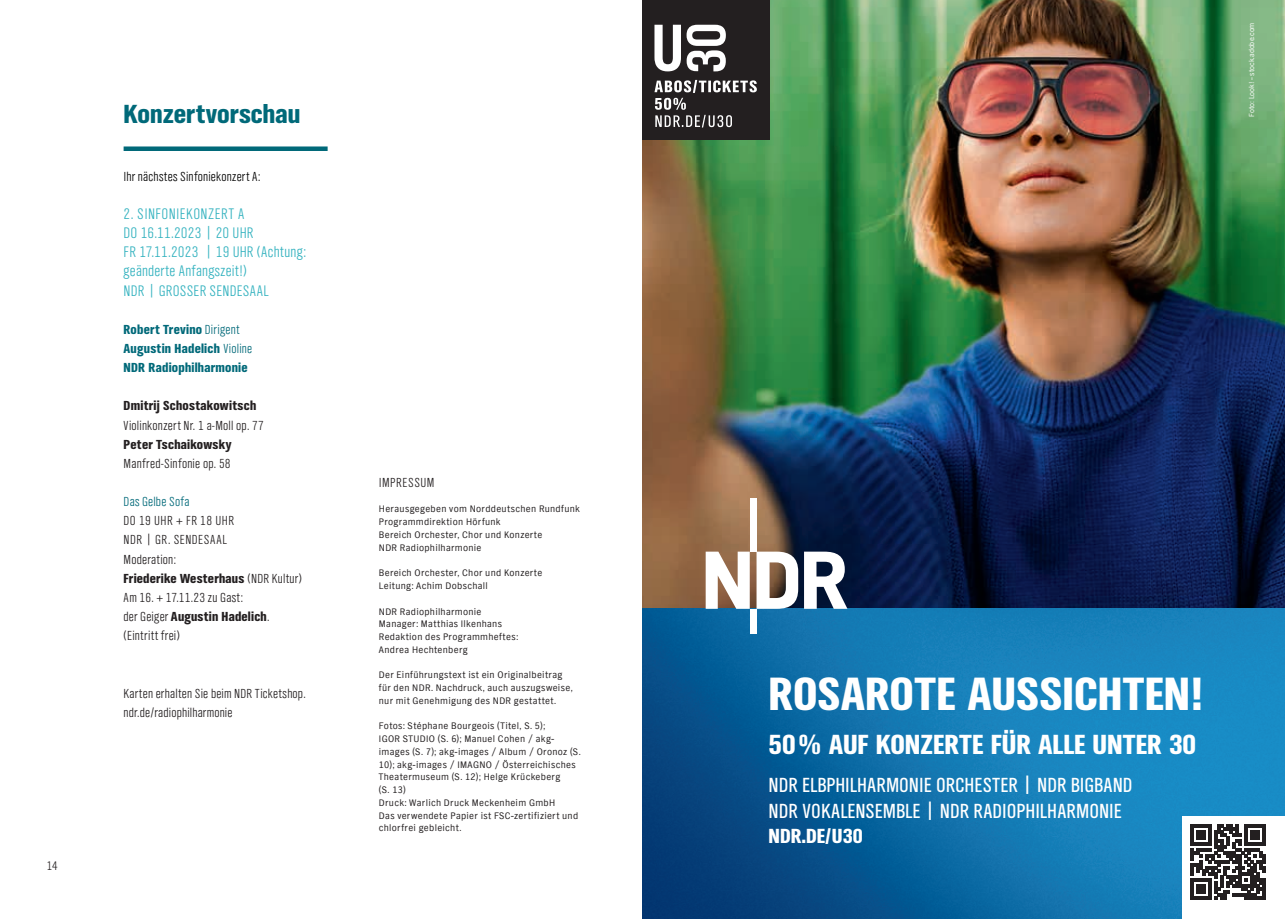
<style>
.page{position:relative;width:1285px;height:919px;background:#fff}
.page>*{position:absolute;margin:0;border:0;box-sizing:border-box;transform-origin:0 0}
.t1{font:900 48.15px "NDR Sans Cond";color:#fff}
.t2{font:900 28.5px "NDR Sans Cond";color:#fff}
.t3{font:900 27px "NDR Sans Cond";color:#006979}
.t4{font:21px/25.5px "NDR Sans Cond";color:#fff}
.t5{font:900 21px "NDR Sans Cond";color:#fff}
.t6{font:300 15.75px/19px "NDR Sans Cond";letter-spacing:.015em;color:#33b2bf}
.t7{font:300 13.5px/19.2px "NDR Sans Cond";letter-spacing:.02em;color:#231f20}
.t8{font:900 13.5px/19.2px "NDR Sans Cond";letter-spacing:.015em;color:#006979}
.t9{font:900 13.5px "NDR Sans Cond";letter-spacing:.015em;color:#231f20}
.t10{font:300 13.5px "NDR Sans Cond";letter-spacing:.015em;color:#000}
.t11{font:300 13.5px "NDR Sans Cond";letter-spacing:.015em;color:#006979}
.t12{font:300 13.5px "NDR Sans Cond";letter-spacing:.04em;color:#231f20}
.t13{font:300 12.75px "NDR Sans Cond";color:#231f20}
.t14{font:9.75px/12.8px "NDR Sans";letter-spacing:.03em;color:#231f20}
.t15{font:7.5px "NDR Sans";color:#fff}
.s1{font-weight:300}
.s2{font-weight:900}
</style>
<div class="page">
<div style="left:124px;top:146px;width:203px;height:5px;background:#006979"></div>
<img style="left:642px;top:1px;width:642px;height:917px">
<div style="left:1181px;top:816px;width:103px;height:102px;background:#fff"></div>
<div style="left:642px;top:1px;width:127px;height:139px;background:#231f20"></div>
<div style="left:749px;top:498px;width:7px;height:53px;background:#fff"></div>
<svg style="left:756px;top:551px;width:91px;height:57px"></svg>
<svg style="left:705px;top:551px;width:44px;height:57px"></svg>
<div style="left:749px;top:608px;width:7px;height:25px;background:#fff"></div>
<svg style="left:654px;top:25px;width:71px;height:46px"></svg>
<svg style="left:654px;top:80px;width:102px;height:47px"></svg>
<svg style="left:1190px;top:824px;width:74px;height:75px"></svg>
<h3 class="t13" style="left:47px;top:857px;width:12px">14</h3>
<h3 class="t3" style="left:124px;top:97px;width:178px">Konzertvorschau</h3>
<h3 class="t10" style="left:124px;top:168px;width:138px">Ihr nächstes Sinfoniekonzert A:</h3>
<h3 class="t6" style="left:124px;top:204px;width:184px">2. SINFONIEKONZERT A<br>DO 16.11.2023 | 20 UHR<br>FR 17.11.2023 | 19 UHR (Achtung: geänderte Anfangszeit!)<br>NDR | GROSSER SENDESAAL</h3>
<h3 class="t8" style="left:124px;top:319px;width:130px">Robert Trevino <span class="s1">Dirigent<br></span>Augustin Hadelich <span class="s1">Violine<br></span>NDR Radiophilharmonie</h3>
<h3 class="t9" style="left:124px;top:397px;width:134px">Dmitrij Schostakowitsch</h3>
<h3 class="t7" style="left:124px;top:415px;width:142px">Violinkonzert Nr. 1 a-Moll op. 77</h3>
<h3 class="t9" style="left:124px;top:435px;width:110px">Peter Tschaikowsky</h3>
<h3 class="t7" style="left:124px;top:453px;width:109px">Manfred-Sinfonie op. 58</h3>
<h3 class="t11" style="left:124px;top:493px;width:67px">Das Gelbe Sofa</h3>
<h3 class="t7" style="left:124px;top:511px;width:180px">DO 19 UHR + FR 18 UHR<br>NDR | GR. SENDESAAL<br>Moderation:<br><span class="s2">Friederike Westerhaus</span> (NDR Kultur)<br>Am 16. + 17.11.23 zu Gast:<br>der Geiger <span class="s2">Augustin Hadelich</span>. (Eintritt frei)</h3>
<h3 class="t7" style="left:124px;top:683px;width:184px">Karten erhalten Sie beim NDR Ticketshop. ndr.de/radiophilharmonie</h3>
<h3 class="t12" style="left:379px;top:474px;width:57px">IMPRESSUM</h3>
<p class="t14" style="left:379px;top:502px;width:202px">Herausgegeben vom Norddeutschen Rundfunk Programmdirektion Hörfunk<br>Bereich Orchester, Chor und Konzerte<br>NDR Radiophilharmonie</p>
<p class="t14" style="left:379px;top:566px;width:165px">Bereich Orchester, Chor und Konzerte<br>Leitung: Achim Dobschall</p>
<p class="t14" style="left:379px;top:604px;width:141px">NDR Radiophilharmonie<br>Manager: Matthias Ilkenhans<br>Redaktion des Programmheftes:<br>Andrea Hechtenberg</p>
<p class="t14" style="left:379px;top:668px;width:195px">Der Einführungstext ist ein Originalbeitrag für den NDR. Nachdruck, auch auszugsweise, nur mit Genehmigung des NDR gestattet.</p>
<p class="t14" style="left:379px;top:719px;width:203px">Fotos: Stéphane Bourgeois (Titel, S. 5);<br>IGOR STUDIO (S. 6); Manuel Cohen / akg&shy;images (S. 7); akg-images / Album / Oronoz (S.<br>10); akg-images / IMAGNO / Österreichisches Theatermuseum (S. 12); Helge Krückeberg<br>(S. 13)<br>Druck: Warlich Druck Meckenheim GmbH<br>Das verwendete Papier ist FSC-zertifiziert und chlorfrei gebleicht.</p>
<p class="t15" style="left:1246px;top:116px;width:96px;rotate:-90deg">Foto: Look! – stock.adobe.com</p>
<h1 class="t1" style="left:768px;top:662px;width:435px">ROSAROTE AUSSICHTEN!</h1>
<h2 class="t2" style="left:768px;top:725px;width:429px">50% AUF KONZERTE FÜR ALLE UNTER 30</h2>
<h3 class="t4" style="left:768px;top:771px;width:365px">NDR ELBPHILHARMONIE ORCHESTER | NDR BIGBAND<br>NDR VOKALENSEMBLE | NDR RADIOPHILHARMONIE</h3>
<h3 class="t5" style="left:768px;top:822px;width:96px">NDR.DE/U30</h3>
</div>
